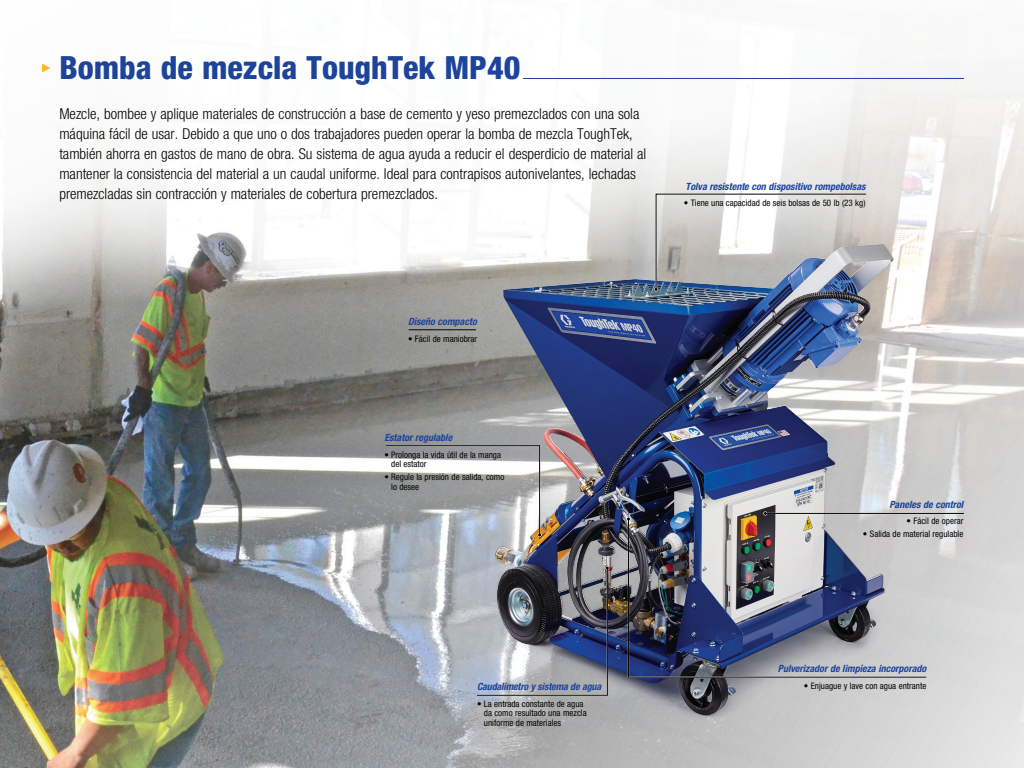
<style>
.page{position:relative;width:1024px;height:768px;background:#fff}
.page>*{position:absolute;margin:0;border:0;box-sizing:border-box;transform-origin:0 0}
.t1{font:800 condensed 32px "Helvetica Neue LT Std";color:#1d439a}
.t2{font:300 condensed 15px/20px "Helvetica Neue LT Std";color:#040503}
.t3{font:italic 700 condensed 10px "Helvetica Neue LT Std";color:#1d439a}
.t4{font:condensed 9px/9.5px "Helvetica Neue LT Std";color:#040503}
</style>
<div class="page">
<img style="left:0;top:62px;width:1024px;height:706px">
<hr style="left:523px;top:78px;width:441px;height:1px;background:#1d439a">
<svg style="left:42px;top:63px;width:8px;height:10px"></svg>
<img style="left:475px;top:453px;width:436px;height:294px">
<img style="left:495px;top:244px;width:388px;height:472px">
<hr style="left:409px;top:330px;width:67px;height:1px;background:#040503">
<img style="left:628px;top:518px;width:299px;height:160px">
<svg style="left:763px;top:511px;width:4px;height:4px"></svg>
<hr style="left:765px;top:513px;width:199px;height:1px;background:#040503">
<svg style="left:654px;top:193px;width:213px;height:98px;background:#c0c2c6"></svg>
<svg style="left:384px;top:444px;width:158px;height:93px"></svg>
<svg style="left:476px;top:566px;width:133px;height:131px;background:#7c808c"></svg>
<h1 class="t1" style="left:59px;top:48px;width:462px">Bomba de mezcla ToughTek MP40</h1>
<p class="t2" style="left:59px;top:103px;width:588px">Mezcle, bombee y aplique materiales de construcción a base de cemento y yeso premezclados con una sola máquina fácil de usar. Debido a que uno o dos trabajadores pueden operar la bomba de mezcla ToughTek, también ahorra en gastos de mano de obra. Su sistema de agua ayuda a reducir el desperdicio de material al mantener la consistencia del material a un caudal uniforme. Ideal para contrapisos autonivelantes, lechadas premezcladas sin contracción y materiales de cobertura premezclados.</p>
<p class="t3" style="left:686px;top:180px;width:181px">Tolva resistente con dispositivo rompebolsas</p>
<p class="t4" style="left:684px;top:198px;width:183px">• Tiene una capacidad de seis bolsas de 50 lb (23 kg)</p>
<p class="t3" style="left:408px;top:316px;width:70px">Diseño compacto</p>
<p class="t4" style="left:408px;top:334px;width:71px">• Fácil de maniobrar</p>
<p class="t3" style="left:384px;top:432px;width:69px">Estator regulable</p>
<p class="t4" style="left:391px;top:450px;width:111px;text-indent:-7px">• Prolonga la vida útil de la manga del estator</p>
<p class="t4" style="left:391px;top:472px;width:115px;text-indent:-7px">• Regule la presión de salida, como lo desee</p>
<p class="t3" style="left:889px;top:498px;width:75px">Paneles de control</p>
<p class="t4" style="left:907px;top:516px;width:58px">• Fácil de operar</p>
<p class="t4" style="left:863px;top:530px;width:102px">• Salida de material regulable</p>
<p class="t3" style="left:477px;top:681px;width:126px">Caudalímetro y sistema de agua</p>
<p class="t4" style="left:484px;top:699px;width:104px;text-indent:-7px">• La entrada constante de agua da como resultado una mezcla uniforme de materiales</p>
<p class="t3" style="left:778px;top:663px;width:150px">Pulverizador de limpieza incorporado</p>
<p class="t4" style="left:804px;top:681px;width:124px">• Enjuague y lave con agua entrante</p>
</div>
